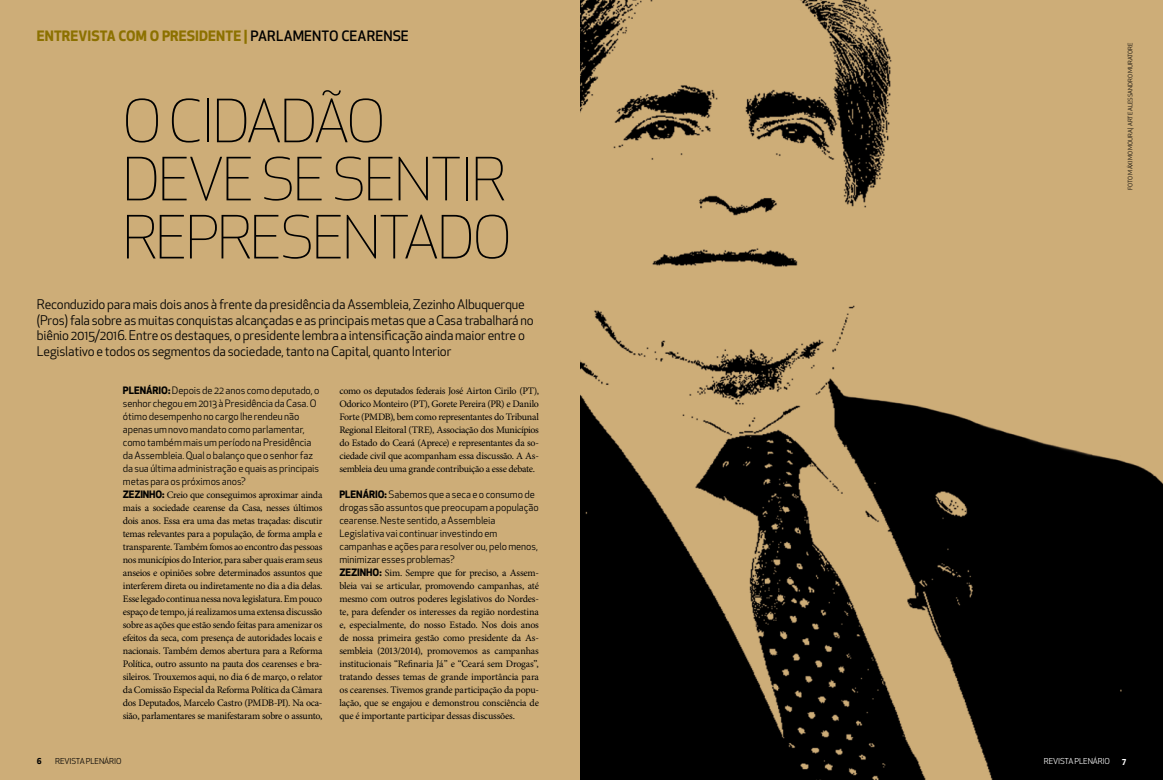
<style>
.page{position:relative;width:1163px;height:780px;background:#fff}
.page>*{position:absolute;margin:0;border:0;box-sizing:border-box;transform-origin:0 0}
.t1{font:300 58.1px/58.1px "Apex New";letter-spacing:-.02em;color:#000}
.t2{font:700 14px "Apex New";letter-spacing:.01em;color:#8c7100}
.t3{font:13px/15.6px "Apex New";letter-spacing:-.015em;color:#000}
.t4{font:10px/13px "Minion Pro";letter-spacing:-.025em;color:#000;text-align:justify}
.t5{font:10px/13px "Apex New";letter-spacing:-.005em;color:#000}
.t6{font:8px "Apex New";letter-spacing:-.015em;color:#000}
.t7{font:8px "Apex New";letter-spacing:-.015em;color:#fff}
.t8{font:700 8px "Apex New";color:#000}
.t9{font:700 8px "Apex New";color:#fff}
.t10{font:6px "Apex New";color:#000}
.s1{font-weight:500;color:#000}
.s2{font-weight:700}
.s3{font-family:"Apex New";font-weight:700}
</style>
<div class="page">
<div style="left:0;top:0;width:1162px;height:780px;background:#cdad78"></div>
<img style="left:580px;top:0;width:582px;height:780px">
<h2 class="t2" style="left:37px;top:26px;width:373px">ENTREVISTA COM O PRESIDENTE | <span class="s1">PARLAMENTO CEARENSE</span></h2>
<h1 class="t1" style="left:123px;top:93px;width:390px">O CIDADÃO<br>DEVE SE SENTIR<br>REPRESENTADO</h1>
<p class="t3" style="left:37px;top:296px;width:498px">Reconduzido para mais dois anos à frente da presidência da Assembleia, Zezinho Albuquerque (Pros) fala sobre as muitas conquistas alcançadas e as principais metas que a Casa trabalhará no biênio 2015/2016. Entre os destaques, o presidente lembra a intensificação ainda maior entre o Legislativo e todos os segmentos da sociedade, tanto na Capital, quanto Interior</p>
<p class="t5" style="left:123px;top:383px;width:198px"><span class="s2">PLENÁRIO:</span> Depois de 22 anos como deputado, o senhor chegou em 2013 à Presidência da Casa. O ótimo desempenho no cargo lhe rendeu não apenas um novo mandato como parlamentar, como também mais um período na Presidência da Assembleia. Qual o balanço que o senhor faz da sua última administração e quais as principais metas para os próximos anos?</p>
<p class="t4" style="left:123px;top:488px;width:201px"><span class="s3">ZEZINHO:</span> Creio que conseguimos aproximar ainda mais a sociedade cearense da Casa, nesses últimos dois anos. Essa era uma das metas traçadas: discutir temas relevantes para a população, de forma ampla e transparente. Também fomos ao encontro das pessoas nos municípios do Interior, para saber quais eram seus anseios e opiniões sobre determinados assuntos que interferem direta ou indiretamente no dia a dia delas.<br>Esse legado continua nessa nova legislatura. Em pouco espaço de tempo, já realizamos uma extensa discussão sobre as ações que estão sendo feitas para amenizar os efeitos da seca, com presença de autoridades locais e nacionais. Também demos abertura para a Reforma Política, outro assunto na pauta dos cearenses e bra&shy;sileiros. Trouxemos aqui, no dia 6 de março, o relator da Comissão Especial da Reforma Política da Câmara dos Deputados, Marcelo Castro (PMDB-PI). Na oca&shy;sião, parlamentares se manifestaram sobre o assunto,</p>
<p class="t4" style="left:339px;top:384px;width:201px">como os deputados federais José Airton Cirilo (PT), Odorico Monteiro (PT), Gorete Pereira (PR) e Danilo Forte (PMDB), bem como representantes do Tribunal Regional Eleitoral (TRE), Associação dos Municípios do Estado do Ceará (Aprece) e representantes da so&shy;ciedade civil que acompanham essa discussão. A As&shy;sembleia deu uma grande contribuição a esse debate.</p>
<p class="t5" style="left:339px;top:487px;width:201px"><span class="s2">PLENÁRIO:</span> Sabemos que a seca e o consumo de drogas são assuntos que preocupam a população cearense. Neste sentido, a Assembleia Legislativa vai continuar investindo em campanhas e ações para resolver ou, pelo menos, minimizar esses problemas?</p>
<p class="t4" style="left:339px;top:566px;width:201px"><span class="s3">ZEZINHO:</span> Sim. Sempre que for preciso, a Assem&shy;bleia vai se articular, promovendo campanhas, até mesmo com outros poderes legislativos do Nordes&shy;te, para defender os interesses da região nordestina e, especialmente, do nosso Estado. Nos dois anos de nossa primeira gestão como presidente da As&shy;sembleia (2013/2014), promovemos as campanhas institucionais “Refinaria Já” e “Ceará sem Drogas”, tratando desses temas de grande importância para os cearenses. Tivemos grande participação da popu&shy;lação, que se engajou e demonstrou consciência de que é importante participar dessas discussões.</p>
<p class="t10" style="left:1126px;top:190px;width:149px;rotate:-90deg">FOTO MÁXIMO MOURA | ARTE ALESSANDRO MURATORE</p>
<p class="t8" style="left:37px;top:755px;width:6px">6</p>
<p class="t6" style="left:55px;top:755px;width:68px">REVISTA PLENÁRIO</p>
<p class="t7" style="left:1043px;top:755px;width:68px">REVISTAPLENÁRIO</p>
<p class="t9" style="left:1121px;top:755px;width:6px">7</p>
</div>
